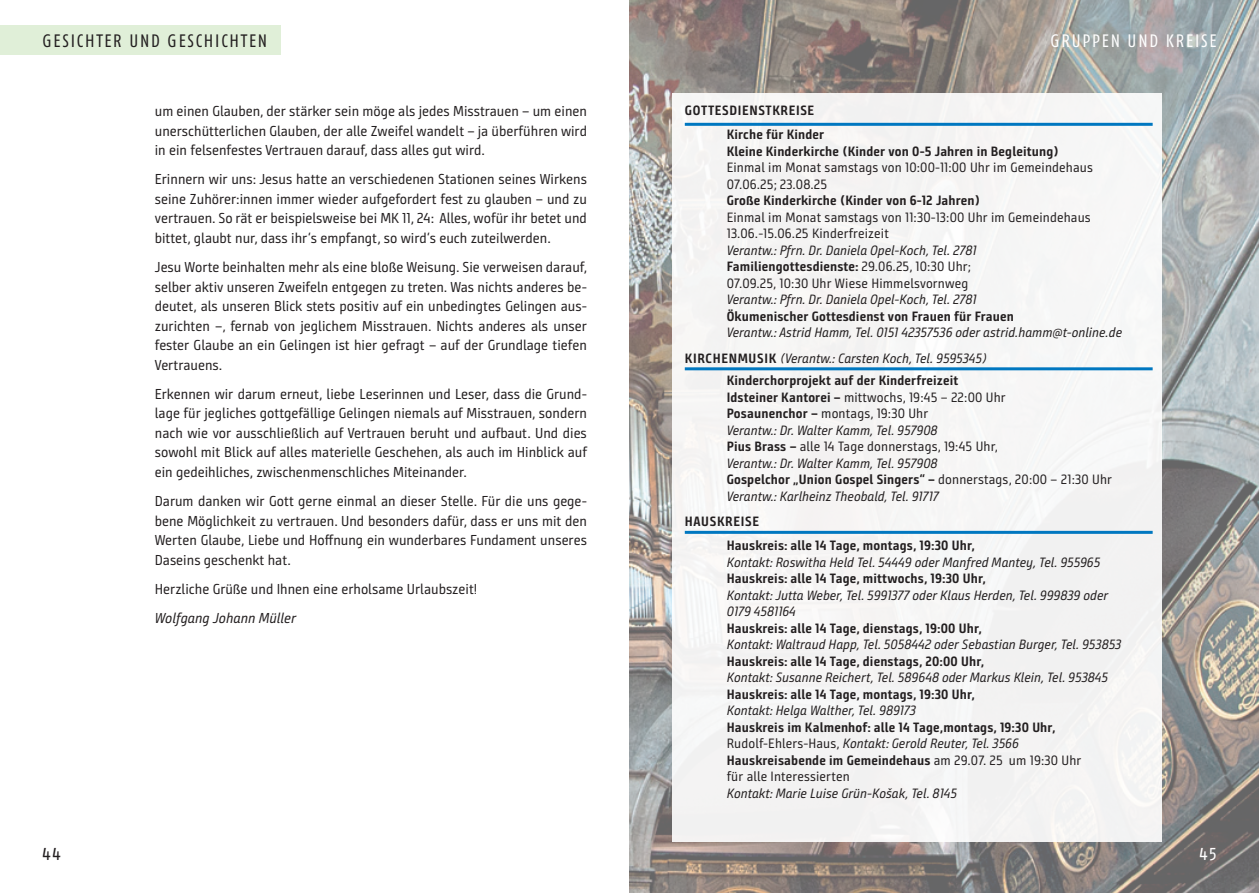
<style>
.page{position:relative;width:1259px;height:893px;background:#fff}
.page>*{position:absolute;margin:0;border:0;box-sizing:border-box;transform-origin:0 0}
.t1{font:18px "Fago Co";letter-spacing:.1em;color:#231f20}
.t2{font:18px "Fago Co";letter-spacing:.1em;color:#fff}
.t3{font:14.4px/19.5px "Bunday Sans";color:#231f20;text-align:justify}
.t4{font:italic 14.4px "Bunday Sans";color:#231f20}
.t5{font:700 13.5px/16.5px "Bunday Sans";letter-spacing:.01em;color:#231f20}
.t6{font:italic 13.5px/25.5px "Bunday Sans";color:#231f20}
.t7{font:13.5px/16.5px "Bunday Sans";letter-spacing:.01em;color:#231f20}
.t8{font:700 13.5px/24px "Bunday Sans";letter-spacing:.05em;color:#231f20}
.s1{font-style:italic}
.s2{font-weight:700}
.s3{font-weight:700;font-style:normal}
.s4{font-weight:400}
.s5{font-weight:400;font-style:italic}
</style>
<div class="page">
<img style="left:629px;top:0;width:630px;height:893px">
<div style="left:672px;top:94px;width:489px;height:748px;background:#f5f5f4"></div>
<hr style="left:685px;top:123px;width:467px;height:3px;background:#0077c0">
<hr style="left:685px;top:367px;width:467px;height:3px;background:#0077c0">
<hr style="left:685px;top:531px;width:467px;height:3px;background:#0077c0">
<div style="left:0;top:26px;width:281px;height:29px;background:#e0efd8"></div>
<p class="t1" style="left:43px;top:31px;width:226px">GESICHTER UND GESCHICHTEN</p>
<p class="t1" style="left:43px;top:31px;width:197px">KIRCHE UND GESELLSCHAF</p>
<p class="t2" style="left:1050px;top:31px;width:167px">GRUPPEN UND KREISE</p>
<p class="t3" style="left:155px;top:101px;width:434px">um einen Glauben, der stärker sein möge als jedes Misstrauen – um einen unerschütterlichen Glauben, der alle Zweifel wandelt – ja überführen wird in ein felsenfestes Vertrauen darauf, dass alles gut wird.</p>
<p class="t3" style="left:155px;top:170px;width:434px">Erinnern wir uns: Jesus hatte an verschiedenen Stationen seines Wirkens seine Zuhörer:innen immer wieder aufgefordert fest zu glauben – und zu vertrauen. So rät er beispielsweise bei MK 11, 24: Alles, wofür ihr betet und bittet, glaubt nur, dass ihr‘s empfangt, so wird‘s euch zuteilwerden.</p>
<p class="t3" style="left:155px;top:257px;width:434px">Jesu Worte beinhalten mehr als eine bloße Weisung. Sie verweisen darauf, selber aktiv unseren Zweifeln entgegen zu treten. Was nichts anderes be&shy;deutet, als unseren Blick stets positiv auf ein unbedingtes Gelingen aus&shy;zurichten –‚ fernab von jeglichem Misstrauen. Nichts anderes als unser fester Glaube an ein Gelingen ist hier gefragt – auf der Grundlage tiefen Vertrauens.</p>
<p class="t3" style="left:155px;top:384px;width:434px">Erkennen wir darum erneut, liebe Leserinnen und Leser, dass die Grund&shy;lage für jegliches gottgefällige Gelingen niemals auf Misstrauen, sondern nach wie vor ausschließlich auf Vertrauen beruht und aufbaut. Und dies sowohl mit Blick auf alles materielle Geschehen, als auch im Hinblick auf ein gedeihliches, zwischenmenschliches Miteinander.</p>
<p class="t3" style="left:155px;top:491px;width:434px">Darum danken wir Gott gerne einmal an dieser Stelle. Für die uns gege&shy;bene Möglichkeit zu vertrauen. Und besonders dafür, dass er uns mit den Werten Glaube, Liebe und Hoffnung ein wunderbares Fundament unseres Daseins geschenkt hat.</p>
<p class="t3" style="left:155px;top:579px;width:324px">Herzliche Grüße und Ihnen eine erholsame Urlaubszeit!</p>
<p class="t4" style="left:155px;top:609px;width:143px">Wolfgang Johann Müller</p>
<p class="t8" style="left:727px;top:99px;width:99px;text-indent:-42px">GOTTESDIENSTKREISE<br>Kirche für Kinder</p>
<p class="t5" style="left:727px;top:143px;width:333px">Kleine Kinderkirche (Kinder von 0-5 Jahren in Begleitung)</p>
<p class="t7" style="left:727px;top:159px;width:368px">Einmal im Monat samstags von 10:00-11:00 Uhr im Gemeindehaus<br>07.06.25; 23.08.25</p>
<p class="t5" style="left:727px;top:192px;width:255px">Große Kinderkirche (Kinder von 6-12 Jahren)</p>
<p class="t7" style="left:727px;top:209px;width:365px">Einmal im Monat samstags von 11:30-13:00 Uhr im Gemeindehaus<br>13.06.-15.06.25 Kinderfreizeit</p>
<p class="t7" style="left:727px;top:242px;width:251px"><span class="s1">Verantw.: Pfrn. Dr. Daniela Opel-Koch, Tel. 2781<br></span><span class="s2">Familiengottesdienste:</span> 29.06.25, 10:30 Uhr;<br>07.09.25, 10:30 Uhr Wiese Himmelsvornweg</p>
<p class="t6" style="left:727px;top:287px;width:251px">Verantw.: Pfrn. Dr. Daniela Opel-Koch, Tel. 2781</p>
<p class="t5" style="left:727px;top:308px;width:289px">Ökumenischer Gottesdienst von Frauen für Frauen</p>
<p class="t6" style="left:685px;top:320px;width:439px;text-indent:42px">Verantw.: Astrid Hamm, Tel. 0151 42357536 oder astrid.hamm@t-online.de<br><span class="s3">KIRCHENMUSIK</span> (Verantw.: Carsten Koch, Tel. 9595345)</p>
<p class="t5" style="left:727px;top:372px;width:387px">Kinderchorprojekt auf der Kinderfreizeit<br>Idsteiner Kantorei – <span class="s4">mittwochs, 19:45 – 22:00 Uhr<br></span>Posaunenchor – <span class="s4">montags, 19:30 Uhr<br></span><span class="s5">Verantw.: Dr. Walter Kamm, Tel. 957908<br></span>Pius Brass – <span class="s4">alle 14 Tage donnerstags, 19:45 Uhr,<br></span><span class="s5">Verantw.: Dr. Walter Kamm, Tel. 957908<br></span>Gospelchor „Union Gospel Singers“ – <span class="s4">donnerstags, 20:00 – 21:30 Uhr </span><span class="s5">Verantw.: Karlheinz Theobald, Tel. 91717</span></p>
<p class="t5" style="left:727px;top:510px;width:250px;line-height:24px;text-indent:-42px">HAUSKREISE<br>Hauskreis: alle 14 Tage, montags, 19:30 Uhr,</p>
<p class="t6" style="left:727px;top:549px;width:375px">Kontakt: Roswitha Held Tel. 54449 oder Manfred Mantey, Tel. 955965</p>
<p class="t5" style="left:727px;top:570px;width:261px">Hauskreis: alle 14 Tage, mittwochs, 19:30 Uhr,</p>
<p class="t6" style="left:727px;top:587px;width:383px;line-height:16.5px">Kontakt: Jutta Weber, Tel. 5991377 oder Klaus Herden, Tel. 999839 oder<br>0179 4581164</p>
<p class="t5" style="left:727px;top:620px;width:257px">Hauskreis: alle 14 Tage, dienstags, 19:00 Uhr,</p>
<p class="t6" style="left:727px;top:632px;width:396px">Kontakt: Waltraud Happ, Tel. 5058442 oder Sebastian Burger, Tel. 953853</p>
<p class="t5" style="left:727px;top:653px;width:259px">Hauskreis: alle 14 Tage, dienstags, 20:00 Uhr,</p>
<p class="t6" style="left:727px;top:665px;width:383px">Kontakt: Susanne Reichert, Tel. 589648 oder Markus Klein, Tel. 953845</p>
<p class="t5" style="left:727px;top:686px;width:250px">Hauskreis: alle 14 Tage, montags, 19:30 Uhr,</p>
<p class="t6" style="left:727px;top:698px;width:191px">Kontakt: Helga Walther, Tel. 989173</p>
<p class="t5" style="left:727px;top:719px;width:356px">Hauskreis im Kalmenhof: alle 14 Tage,montags, 19:30 Uhr, <span class="s4">Rudolf-Ehlers-Haus,</span> <span class="s5">Kontakt: Gerold Reuter, Tel. 3566<br></span>Hauskreisabende im Gemeindehaus <span class="s4">am 29.07. 25 um 19:30 Uhr für alle Interessierten</span></p>
<p class="t6" style="left:727px;top:780px;width:232px">Kontakt: Marie Luise Grün-Košak, Tel. 8145</p>
<p class="t1" style="left:43px;top:842px;width:20px">44</p>
<p class="t2" style="left:1199px;top:842px;width:18px">45</p>
</div>
